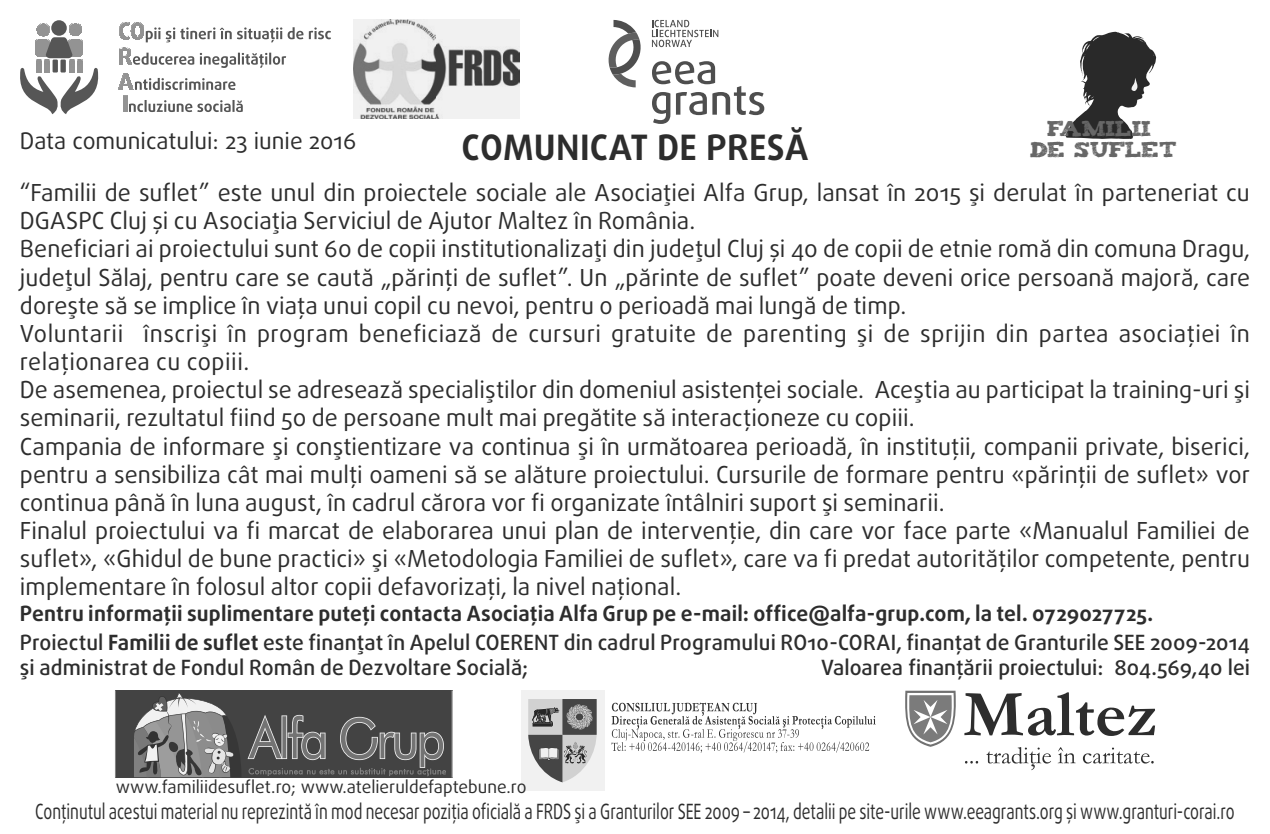
<style>
.page{position:relative;width:1270px;height:834px;background:#fff}
.page>*{position:absolute;margin:0;border:0;box-sizing:border-box;transform-origin:0 0}
.t1{font:700 35px "Daxline Pro";letter-spacing:.01em;color:#2d2d2d}
.t2{font:23.45px/28px "Daxline Pro";letter-spacing:.005em;color:#2d2d2d}
.t3{font:22.75px "Daxline Pro";color:#2d2d2d}
.t4{font:500 21px/25.2px "Daxline Pro";letter-spacing:.005em;color:#2d2d2d}
.t5{font:21px "Daxline Pro";letter-spacing:-.005em;color:#2d2d2d;scale:.75 1}
.t6{font:700 21px "Daxline Pro";letter-spacing:.005em;color:#2d2d2d}
.t7{font:17.85px "Tiza";color:#676767}
.t8{font:17.5px "Daxline Pro";color:#2d2d2d}
.s1{font-weight:700}
</style>
<div class="page">
<svg style="left:1066px;top:32px;width:90px;height:107px"></svg>
<svg style="left:119px;top:22px;width:212px;height:20px"></svg>
<svg style="left:118px;top:48px;width:168px;height:42px"></svg>
<svg style="left:129px;top:100px;width:114px;height:12px"></svg>
<svg style="left:51px;top:20px;width:16px;height:16px"></svg>
<svg style="left:20px;top:23px;width:79px;height:91px"></svg>
<img style="left:353px;top:20px;width:166px;height:98px">
<svg style="left:652px;top:61px;width:112px;height:63px"></svg>
<svg style="left:652px;top:20px;width:66px;height:27px"></svg>
<svg style="left:609px;top:20px;width:32px;height:67px"></svg>
<div style="left:115px;top:690px;width:337px;height:87px;background:#434343"></div>
<hr style="left:452px;top:690px;width:1px;height:87px;background:#f1f1f1">
<hr style="left:115px;top:690px;width:1px;height:87px;background:#f1f1f1">
<svg style="left:248px;top:714px;width:198px;height:62px"></svg>
<svg style="left:134px;top:693px;width:107px;height:84px"></svg>
<div style="left:521px;top:690px;width:83px;height:101px;background:#f1f1f1"></div>
<svg style="left:528px;top:699px;width:69px;height:83px"></svg>
<svg style="left:905px;top:690px;width:51px;height:56px"></svg>
<svg style="left:964px;top:692px;width:191px;height:43px"></svg>
<svg style="left:965px;top:761px;width:13px;height:2px"></svg>
<svg style="left:986px;top:747px;width:65px;height:23px"></svg>
<svg style="left:1058px;top:747px;width:18px;height:16px"></svg>
<svg style="left:1083px;top:747px;width:71px;height:16px"></svg>
<svg style="left:611px;top:702px;width:265px;height:50px"></svg>
<p class="t7" style="left:1047px;top:114px;width:105px">FAMILII</p>
<h1 class="t1" style="left:462px;top:124px;width:348px">COMUNICAT DE PRESĂ</h1>
<p class="t3" style="left:20px;top:126px;width:338px">Data comunicatului: 23 iunie 2016</p>
<p class="t7" style="left:1031px;top:135px;width:148px">DE SUFLET</p>
<p class="t2" style="left:20px;top:179px;width:1232px">“Familii de suflet” este unul din proiectele sociale ale Asociației Alfa Grup, lansat în 2015 şi derulat în parteneriat cu DGASPC Cluj și cu Asociația Serviciul de Ajutor Maltez în România.<br>Beneficiari ai proiectului sunt 60 de copii institutionalizați din județul Cluj și 40 de copii de etnie romă din comuna Dragu, județul Sălaj, pentru care se caută „părinţi de suflet”. Un „părinte de suflet” poate deveni orice persoană majoră, care doreşte să se implice în viaţa unui copil cu nevoi, pentru o perioadă mai lungă de timp.<br>Voluntarii înscrişi în program beneficiază de cursuri gratuite de parenting şi de sprijin din partea asociaţiei în relaţionarea cu copiii.<br>De asemenea, proiectul se adresează specialiştilor din domeniul asistenţei sociale. Aceştia au participat la training-uri şi seminarii, rezultatul fiind 50 de persoane mult mai pregătite să interacţioneze cu copiii.<br>Campania de informare şi conştientizare va continua şi în următoarea perioadă, în instituţii, companii private, biserici, pentru a sensibiliza cât mai mulţi oameni să se alăture proiectului. Cursurile de formare pentru «părinţii de suflet» vor continua până în luna august, în cadrul cărora vor fi organizate întâlniri suport şi seminarii.<br>Finalul proiectului va fi marcat de elaborarea unui plan de intervenţie, din care vor face parte «Manualul Familiei de suflet», «Ghidul de bune practici» şi «Metodologia Familiei de suflet», care va fi predat autorităţilor competente, pentru implementare în folosul altor copii defavorizaţi, la nivel naţional.</p>
<p class="t6" style="left:20px;top:599px;width:1135px">Pentru informaţii suplimentare puteţi contacta Asociaţia Alfa Grup pe e-mail: office@alfa-grup.com, la tel. 0729027725.</p>
<p class="t4" style="left:20px;top:630px;width:1232px">Proiectul <span class="s1">Familii de suflet</span> este finanțat în Apelul COERENT din cadrul Programului RO10-CORAI, finanţat de Granturile SEE 2009-2014 şi administrat de Fondul Român de Dezvoltare Socială;</p>
<p class="t4" style="left:821px;top:655px;width:430px">Valoarea finanţării proiectului: 804.569,40 lei</p>
<p class="t8" style="left:116px;top:774px;width:412px">www.familiidesuflet.ro; www.atelieruldefaptebune.ro</p>
<p class="t5" style="left:35px;top:797px;width:1600px">Conţinutul acestui material nu reprezintă în mod necesar poziţia oficială a FRDS şi a Granturilor SEE 2009 – 2014, detalii pe site-urile www.eeagrants.org și www.granturi-corai.ro</p>
</div>
